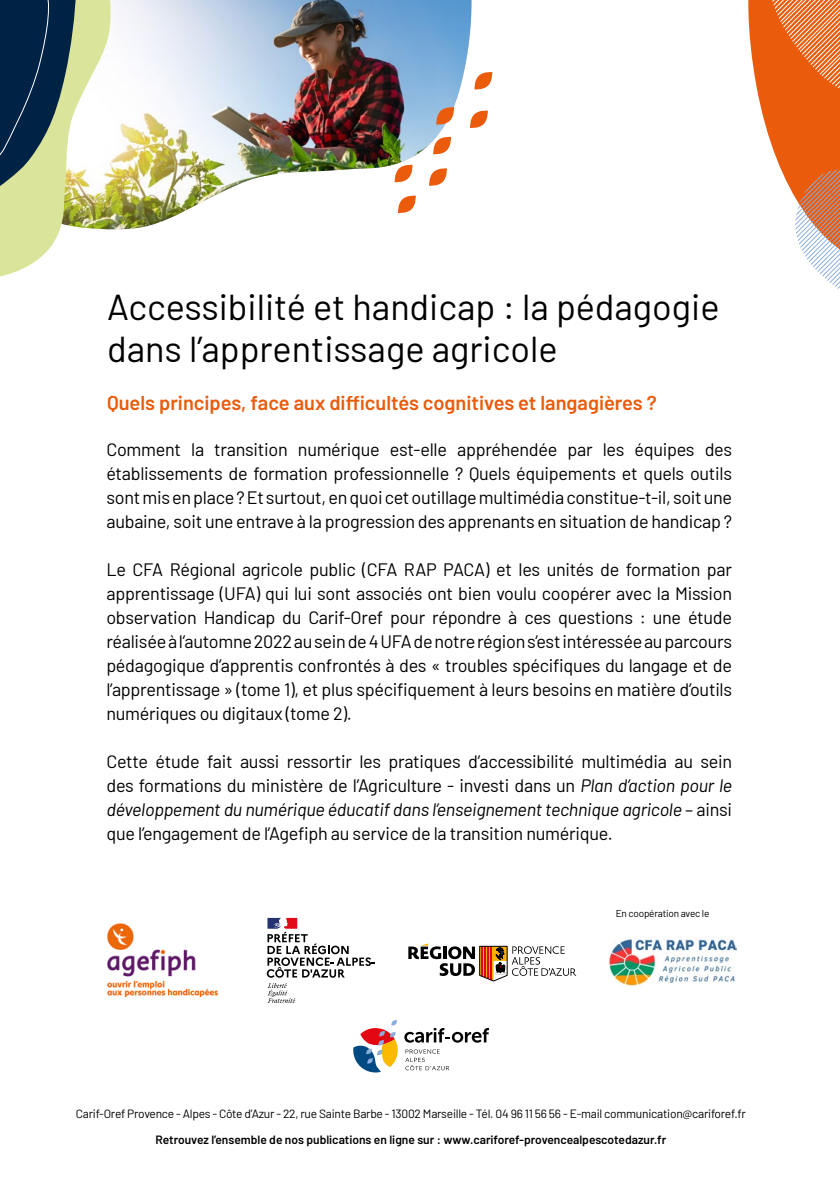
<style>
.page{position:relative;width:840px;height:1191px;background:#fff}
.page>*{position:absolute;margin:0;border:0;box-sizing:border-box;transform-origin:0 0}
.t1{font:36px/42px "Barlow";color:#000}
.t2{font:600 20px "Barlow";color:#ea5b0b}
.t3{font:18px/24px "Barlow";letter-spacing:-.015em;color:#000;text-align:justify}
.t4{font:12px "Barlow";letter-spacing:-.02em;color:#000}
.t5{font:600 12px "Barlow";color:#000}
.t6{font:10px "Barlow";letter-spacing:-.02em;color:#000}
.s1{font-style:italic}
</style>
<div class="page">
<img style="left:608px;top:936px;width:127px;height:51px">
<svg style="left:408px;top:943px;width:168px;height:38px"></svg>
<svg style="left:267px;top:983px;width:28px;height:19px"></svg>
<svg style="left:267px;top:918px;width:107px;height:59px"></svg>
<svg style="left:404px;top:1028px;width:84px;height:14px"></svg>
<svg style="left:405px;top:1049px;width:44px;height:21px"></svg>
<svg style="left:353px;top:1020px;width:45px;height:53px"></svg>
<img style="left:107px;top:923px;width:111px;height:75px">
<img style="left:112px;top:0;width:359px;height:230px">
<svg style="left:748px;top:0;width:91px;height:289px"></svg>
<svg style="left:0;top:0;width:112px;height:277px"></svg>
<svg style="left:432px;top:136px;width:19px;height:19px"></svg>
<svg style="left:435px;top:106px;width:19px;height:20px"></svg>
<svg style="left:474px;top:72px;width:18px;height:18px"></svg>
<svg style="left:469px;top:110px;width:19px;height:19px"></svg>
<svg style="left:428px;top:167px;width:19px;height:20px"></svg>
<svg style="left:394px;top:164px;width:19px;height:19px"></svg>
<svg style="left:397px;top:195px;width:19px;height:19px"></svg>
<h1 class="t1" style="left:107px;top:283px;width:613px">Accessibilité et handicap : la pédagogie dans l’apprentissage agricole</h1>
<p class="t2" style="left:107px;top:388px;width:551px">Quels principes, face aux difficultés cognitives et langagières ?</p>
<p class="t3" style="left:106px;top:436px;width:627px">Comment la transition numérique est-elle appréhendée par les équipes des établissements de formation professionnelle ? Quels équipements et quels outils sontmisenplace ?Etsurtout,enquoicetoutillagemultimédiaconstitue-t-il,soitune aubaine, soit une entrave à la progression des apprenants en situation de handicap ?</p>
<p class="t3" style="left:106px;top:556px;width:627px">Le CFA Régional agricole public (CFA RAP PACA) et les unités de formation par apprentissage (UFA) qui lui sont associés ont bien voulu coopérer avec la Mission observation Handicap du Carif-Oref pour répondre à ces questions : une étude réaliséeàl’automne2022auseinde4UFAdenotrerégions’estintéresséeauparcours pédagogique d’apprentis confrontés à des « troubles spécifiques du langage et de l’apprentissage » (tome 1), et plus spécifiquement à leurs besoins en matière d’outils numériques ou digitaux (tome 2).</p>
<p class="t3" style="left:106px;top:748px;width:627px">Cette étude fait aussi ressortir les pratiques d’accessibilité multimédia au sein des formations du ministère de l’Agriculture - investi dans un <span class="s1">Plan d’action pour le développement du numérique éducatif dans l’enseignement technique agricole</span> – ainsi que l’engagement de l’Agefiph au service de la transition numérique.</p>
<p class="t6" style="left:615px;top:906px;width:95px">En coopération avec le</p>
<p class="t4" style="left:76px;top:1105px;width:671px">Carif-Oref Provence - Alpes - Côte d’Azur - 22, rue Sainte Barbe - 13002 Marseille - Tél. 04 96 11 56 56 - E-mail communication@cariforef.fr</p>
<p class="t5" style="left:155px;top:1130px;width:512px">Retrouvez l’ensemble de nos publications en ligne sur : www.cariforef-provencealpescotedazur.fr</p>
</div>
